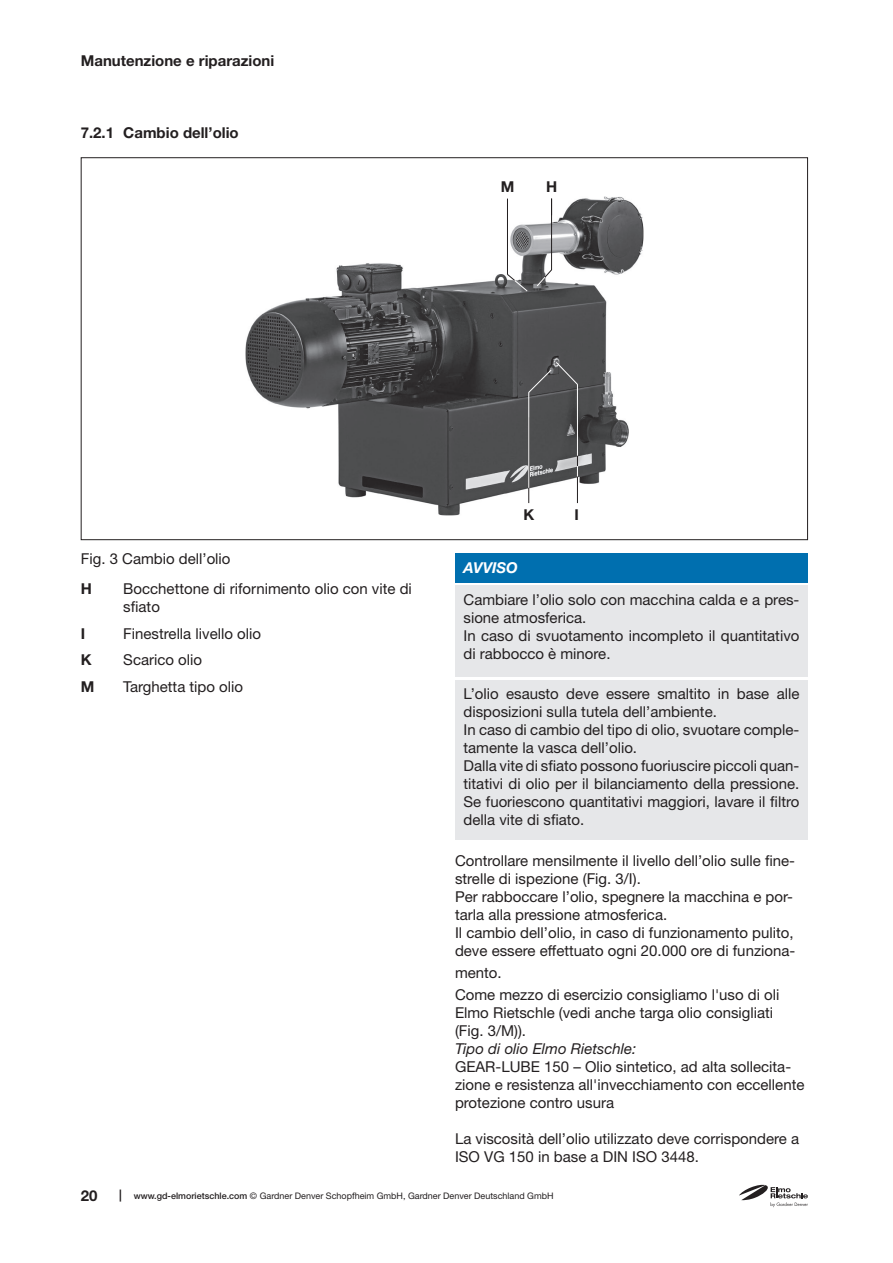
<style>
.page{position:relative;width:893px;height:1263px;background:#fff}
.page>*{position:absolute;margin:0;border:0;box-sizing:border-box;transform-origin:0 0}
.t1{font:15px/18px "Helvetica Neue LT Pro";color:#231f20}
.t2{font:700 15px "Helvetica Neue LT Pro";color:#231f20}
.t3{font:italic 15px "Helvetica Neue LT Pro";color:#231f20}
.t4{font:italic 700 15px "Helvetica Neue LT Pro";color:#fff}
.t5{font:9px "Helvetica Neue LT Pro";color:#231f20}
.s1{font-weight:700;font-size:12px}
.s2{font-weight:500}
</style>
<div class="page">
<svg style="left:739px;top:1184px;width:69px;height:23px"></svg>
<img style="left:245px;top:196px;width:398px;height:319px">
<hr style="left:528px;top:417px;width:1px;height:86px;background:#231f20">
<hr style="left:577px;top:401px;width:1px;height:102px;background:#231f20">
<hr style="left:528px;top:392px;width:1px;height:96px;background:#fff">
<svg style="left:528px;top:361px;width:50px;height:32px;background:#575759"></svg>
<hr style="left:577px;top:384px;width:1px;height:72px;background:#fff">
<hr style="left:551px;top:199px;width:1px;height:71px;background:#231f20">
<hr style="left:507px;top:199px;width:1px;height:75px;background:#231f20">
<svg style="left:536px;top:269px;width:16px;height:18px"></svg>
<svg style="left:506px;top:273px;width:22px;height:19px"></svg>
<div style="left:455px;top:553px;width:353px;height:30px;background:#006faf"></div>
<div style="left:455px;top:586px;width:353px;height:91px;background:#e6e7e9"></div>
<div style="left:455px;top:680px;width:353px;height:160px;background:#e6e7e9"></div>
<p class="t2" style="left:81px;top:51px;width:195px">Manutenzione e riparazioni</p>
<p class="t2" style="left:81px;top:124px;width:159px">7.2.1 Cambio dell’olio</p>
<p class="t2" style="left:501px;top:178px;width:15px">M</p>
<p class="t2" style="left:546px;top:178px;width:13px">H</p>
<p class="t1" style="left:81px;top:549px;width:151px">Fig. 3 Cambio dell’olio</p>
<p class="t2" style="left:81px;top:580px;width:13px">H</p>
<p class="t1" style="left:123px;top:580px;width:290px">Bocchettone di rifornimento olio con vite di sfiato</p>
<p class="t2" style="left:81px;top:624px;width:6px">I</p>
<p class="t1" style="left:123px;top:624px;width:139px">Finestrella livello olio</p>
<p class="t2" style="left:81px;top:651px;width:12px">K</p>
<p class="t1" style="left:123px;top:651px;width:80px">Scarico olio</p>
<p class="t2" style="left:81px;top:677px;width:15px">M</p>
<p class="t1" style="left:123px;top:677px;width:121px">Targhetta tipo olio</p>
<p class="t2" style="left:523px;top:505px;width:12px">K</p>
<p class="t2" style="left:574px;top:505px;width:6px">I</p>
<p class="t4" style="left:463px;top:558px;width:56px">AVVISO</p>
<p class="t1" style="left:463px;top:590px;width:337px">Cambiare l’olio solo con macchina calda e a pres&shy;sione atmosferica.<br>In caso di svuotamento incompleto il quantitativo di rabbocco è minore.</p>
<p class="t1" style="left:463px;top:684px;width:337px">L’olio esausto deve essere smaltito in base alle disposizioni sulla tutela dell’ambiente.<br>In caso di cambio del tipo di olio, svuotare comple&shy;tamente la vasca dell’olio.<br>Dalla vite di sfiato possono fuoriuscire piccoli quan&shy;titativi di olio per il bilanciamento della pressione.<br>Se fuoriescono quantitativi maggiori, lavare il filtro della vite di sfiato.</p>
<p class="t1" style="left:455px;top:852px;width:342px">Controllare mensilmente il livello dell’olio sulle fine&shy;strelle di ispezione (Fig. 3/I).<br>Per rabboccare l’olio, spegnere la macchina e por&shy;tarla alla pressione atmosferica.<br>Il cambio dell’olio, in caso di funzionamento pulito, deve essere effettuato ogni 20.000 ore di funziona-</p>
<p class="t1" style="left:455px;top:961px;width:326px;line-height:22.2px">mento.<br>Come mezzo di esercizio consigliamo l'uso di oli</p>
<p class="t1" style="left:455px;top:1003px;width:320px">Elmo Rietschle (vedi anche targa olio consigliati (Fig. 3/M)).</p>
<p class="t3" style="left:455px;top:1040px;width:183px">Tipo di olio Elmo Rietschle:</p>
<p class="t1" style="left:455px;top:1057px;width:351px">GEAR-LUBE 150 – Olio sintetico, ad alta sollecita&shy;zione e resistenza all'invecchiamento con eccellente protezione contro usura</p>
<p class="t1" style="left:455px;top:1129px;width:346px">La viscosità dell’olio utilizzato deve corrispondere a<br>ISO VG 150 in base a DIN ISO 3448.</p>
<p class="t2" style="left:81px;top:1187px;width:18px">20</p>
<p class="t5" style="left:119px;top:1191px;width:436px"><span class="s1">|</span> <span class="s2">www.gd-elmorietschle.com</span> © Gardner Denver Schopfheim GmbH, Gardner Denver Deutschland GmbH</p>
</div>
